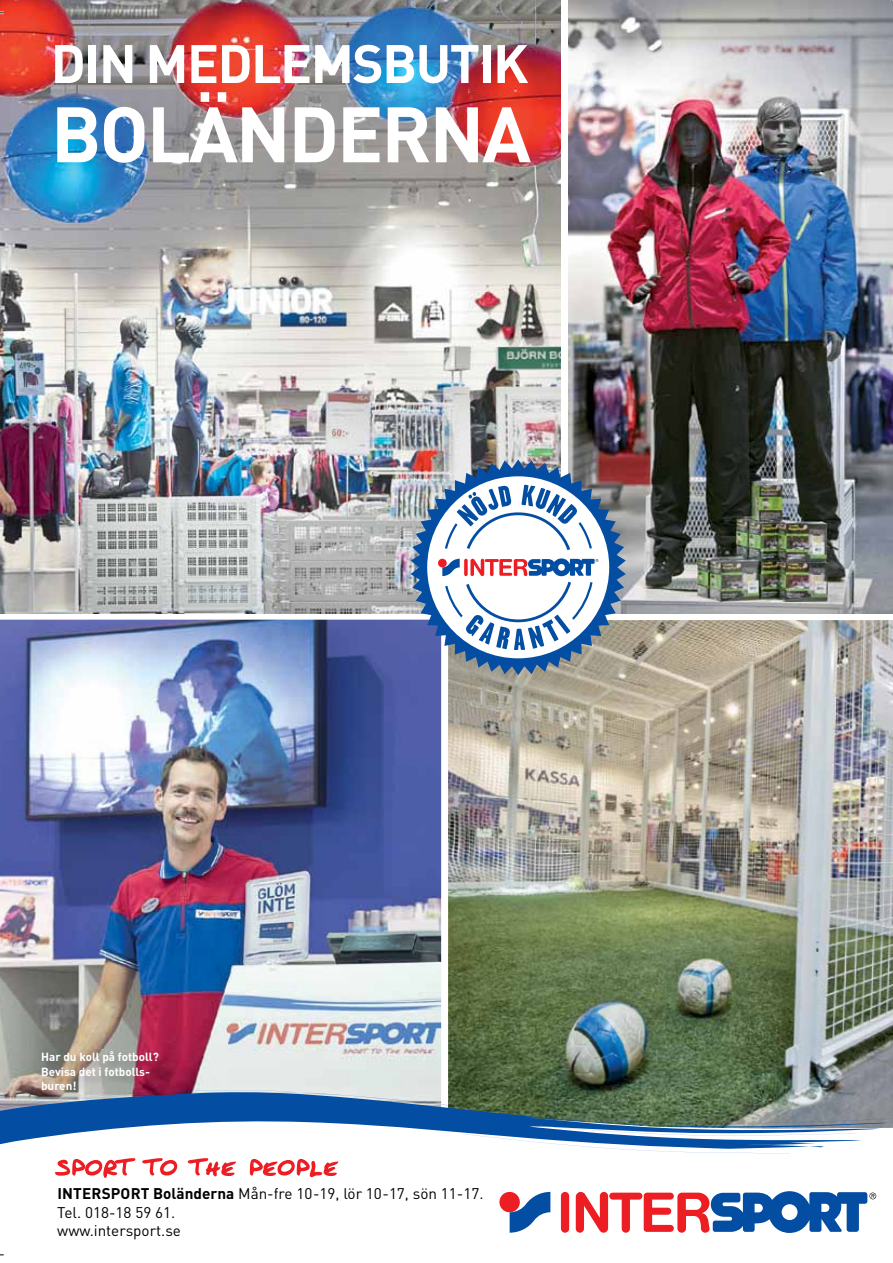
<style>
.page{position:relative;width:893px;height:1263px;background:#fff}
.page>*{position:absolute;margin:0;border:0;box-sizing:border-box;transform-origin:0 0}
.t1{font:700 77.25px "DIN Pro";letter-spacing:-.03em;color:#fff}
.t2{font:700 53.25px "DIN Pro";letter-spacing:-.03em;color:#fff}
.t3{font:15.3px/18.3px "DIN Pro";color:#000}
.t4{font:700 11.7px/14px "DIN Pro";color:#fff}
.s1{font-weight:700}
</style>
<div class="page">
<img style="left:0;top:0;width:561px;height:614px">
<img style="left:448px;top:620px;width:445px;height:468px">
<img style="left:568px;top:0;width:325px;height:614px">
<img style="left:0;top:620px;width:441px;height:468px">
<img style="left:40px;top:1049px;width:128px;height:39px">
<div style="left:499px;top:1192px;width:21px;height:20px;background:#ed1d24;border-radius:50%"></div>
<svg style="left:510px;top:1192px;width:40px;height:41px"></svg>
<div style="left:561px;top:1192px;width:8px;height:41px;background:#ed1d24;border-radius:4px"></div>
<svg style="left:576px;top:1191px;width:300px;height:42px"></svg>
<img style="left:411px;top:459px;width:215px;height:216px">
<div style="left:438px;top:559px;width:9px;height:8px;background:#ed1d24;border-radius:50%"></div>
<svg style="left:442px;top:559px;width:18px;height:17px"></svg>
<svg style="left:464px;top:559px;width:4px;height:17px"></svg>
<svg style="left:470px;top:558px;width:128px;height:18px"></svg>
<svg style="left:445px;top:582px;width:148px;height:68px"></svg>
<svg style="left:445px;top:485px;width:147px;height:65px"></svg>
<svg style="left:0;top:1088px;width:893px;height:90px"></svg>
<h2 class="t2" style="left:51px;top:28px;width:479px">DIN MEDLEMSBUTIK</h2>
<h1 class="t1" style="left:51px;top:82px;width:482px">BOLÄNDERNA</h1>
<p class="t4" style="left:41px;top:1050px;width:119px">Har du koll på fotboll?<br>Bevisa det i fotbolls&shy;buren!</p>
<p class="t3" style="left:57px;top:1184px;width:428px"><span class="s1">INTERSPORT Boländerna</span> Mån-fre 10-19, lör 10-17, sön 11-17.<br>Tel. 018-18 59 61.<br>www.intersport.se</p>
</div>
